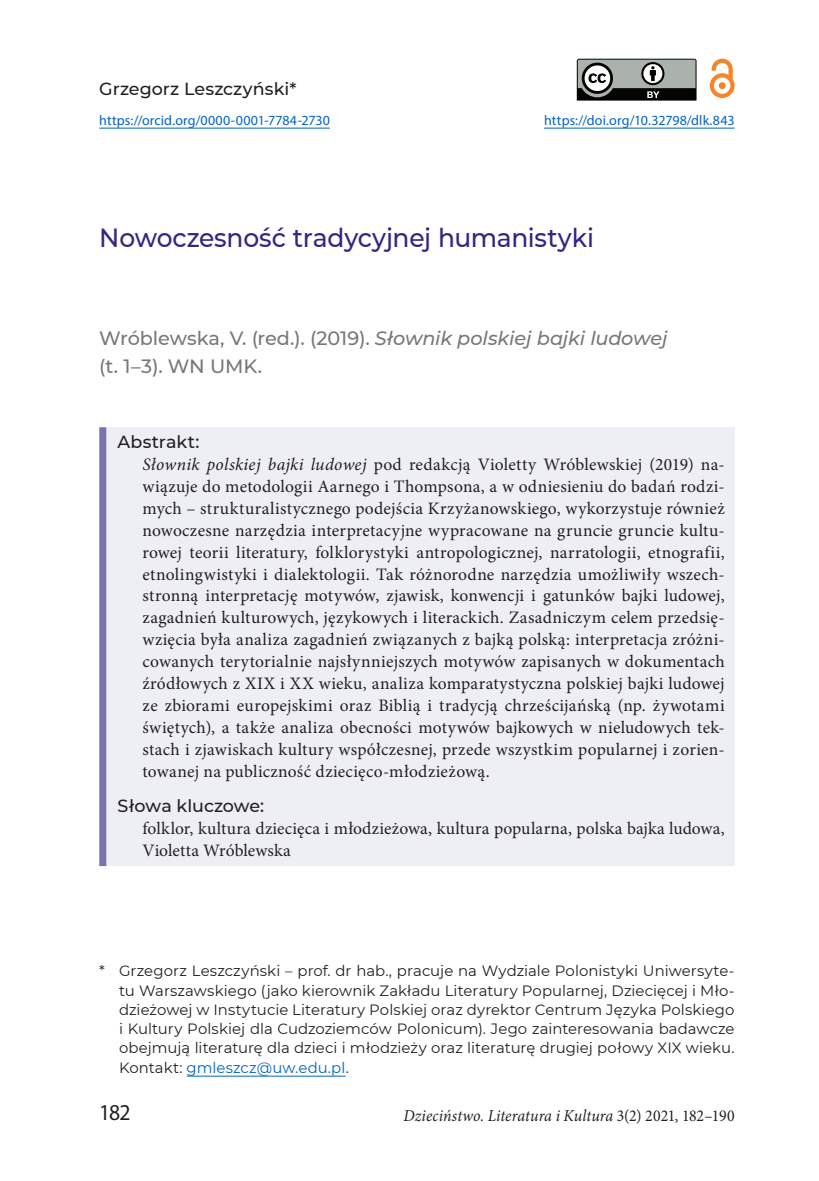
<style>
.page{position:relative;width:819px;height:1181px;background:#fff}
.page>*{position:absolute;margin:0;border:0;box-sizing:border-box;transform-origin:0 0}
.tyt1_1{font:500 26.25px "Montserrat";letter-spacing:-.01em;color:#312783;scale:.95 1}
.t1{font:22.75px "Myriad Pro";color:#231f20;scale:.95 1}
.tyt1_podtytul{font:500 19.25px/28px "Montserrat";letter-spacing:-.01em;color:#76787b}
.abstrakt{font:17.5px/21.9px "Minion Pro";letter-spacing:.015em;color:#231f20;text-align:justify}
.abstrakt_slowa{font:17.5px/21.9px "Minion Pro";letter-spacing:.01em;color:#231f20}
.tyt_abstrakt{font:500 17.5px "Montserrat";color:#231f20}
.tyt1_autor{font:500 17.5px "Montserrat";letter-spacing:.005em;color:#231f20}
.pagina_dol{font:italic 16.62px "Minion Pro";letter-spacing:.005em;color:#231f20;scale:.95 1}
.nota_autor{font:14.88px/19.2px "Montserrat";letter-spacing:.005em;color:#231f20;text-align:justify}
.tyt1_afil{font:14px "Myriad Pro";letter-spacing:.005em;color:#0563c1}
.s1{font-style:italic}
.s2{color:#0563c1}
.s3{font-style:normal}
</style>
<div class="page">
<svg style="left:576px;top:59px;width:121px;height:42px;background:#777c78"></svg>
<svg style="left:709px;top:59px;width:25px;height:39px"></svg>
<hr style="left:99px;top:128px;width:231px;height:1px;background:#0563c1">
<hr style="left:544px;top:128px;width:190px;height:1px;background:#0563c1">
<div style="left:103px;top:427px;width:631px;height:439px;background:#eeeef5"></div>
<div style="left:99px;top:427px;width:7px;height:439px;background:#7972af"></div>
<hr style="left:186px;top:1075px;width:159px;height:1px;background:#0563c1">
<p class="tyt1_autor" style="left:99px;top:77px;width:199px">Grzegorz Leszczyński*</p>
<p class="tyt1_afil" style="left:99px;top:111px;width:232px">https://orcid.org/0000-0001-7784-2730</p>
<p class="tyt1_afil" style="left:544px;top:111px;width:192px">https://doi.org/10.32798/dlk.843</p>
<p class="tyt1_1" style="left:99px;top:219px;width:522px">Nowoczesność tradycyjnej humanistyki</p>
<p class="tyt1_podtytul" style="left:99px;top:323px;width:570px">Wróblewska, V. (red.). (2019). <span class="s1">Słownik polskiej bajki ludowej </span>(t. 1–3). WN UMK.</p>
<p class="tyt_abstrakt" style="left:118px;top:430px;width:83px">Abstrakt:</p>
<p class="abstrakt" style="left:142px;top:454px;width:583px"><span class="s1">Słownik polskiej bajki ludowej</span> pod redakcją Violetty Wróblewskiej (2019) na&shy;wiązuje do metodologii Aarnego i Thompsona, a w odniesieniu do badań rodzi&shy;mych – strukturalistycznego podejścia Krzyżanowskiego, wykorzystuje również nowoczesne narzędzia interpretacyjne wypracowane na gruncie gruncie kultu&shy;rowej teorii literatury, folklorystyki antropologicznej, narratologii, etnografii, etnolingwistyki i dialektologii. Tak różnorodne narzędzia umożliwiły wszech&shy;stronną interpretację motywów, zjawisk, konwencji i gatunków bajki ludowej, zagadnień kulturowych, językowych i literackich. Zasadniczym celem przedsię&shy;wzięcia była analiza zagadnień związanych z bajką polską: interpretacja zróżni&shy;cowanych terytorialnie najsłynniejszych motywów zapisanych w dokumentach źródłowych z XIX i XX wieku, analiza komparatystyczna polskiej bajki ludowej ze zbiorami europejskimi oraz Biblią i tradycją chrześcijańską (np. żywotami świętych), a także analiza obecności motywów bajkowych w nieludowych tek&shy;stach i zjawiskach kultury współczesnej, przede wszystkim popularnej i zorien&shy;towanej na publiczność dziecięco-młodzieżową.</p>
<p class="tyt_abstrakt" style="left:118px;top:794px;width:148px">Słowa kluczowe:</p>
<p class="abstrakt_slowa" style="left:142px;top:818px;width:583px">folklor, kultura dziecięca i młodzieżowa, kultura popularna, polska bajka ludowa,<br>Violetta Wróblewska</p>
<p class="nota_autor" style="left:119px;top:961px;width:617px;text-indent:-20px">* Grzegorz Leszczyński – prof. dr hab., pracuje na Wydziale Polonistyki Uniwersyte&shy;tu Warszawskiego (jako kierownik Zakładu Literatury Popularnej, Dziecięcej i Mło&shy;dzieżowej w Instytucie Literatury Polskiej oraz dyrektor Centrum Języka Polskiego i Kultury Polskiej dla Cudzoziemców Polonicum). Jego zainteresowania badawcze obejmują literaturę dla dzieci i młodzieży oraz literaturę drugiej połowy XIX wieku.<br>Kontakt: <span class="s2">gmleszcz@uw.edu.pl</span>.</p>
<h2 class="t1" style="left:99px;top:1098px;width:35px">182</h2>
<p class="pagina_dol" style="left:403px;top:1104px;width:350px">Dzieciństwo. Literatura i Kultura <span class="s3">3(2) 2021, 182–190</span></p>
</div>
